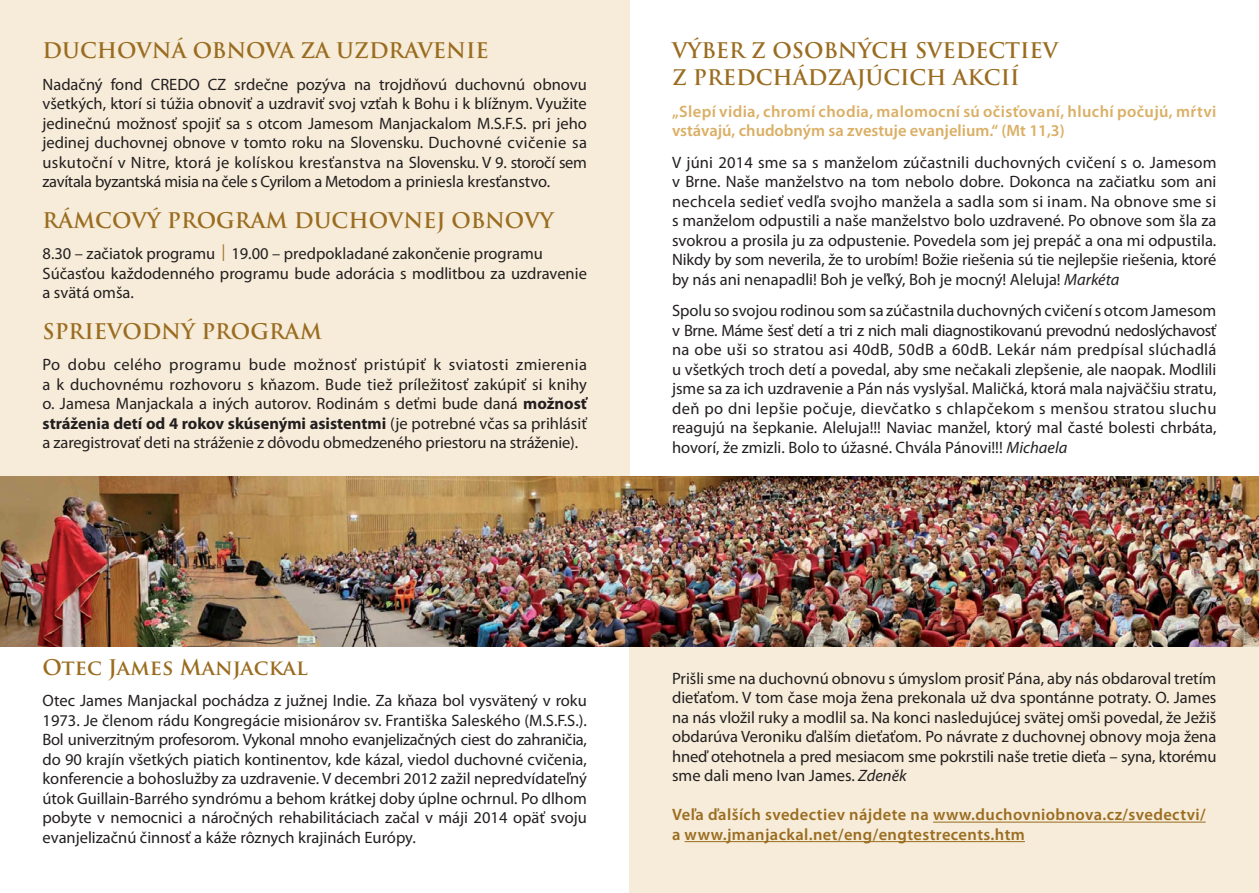
<style>
.page{position:relative;width:1259px;height:893px;background:#fff}
.page>*{position:absolute;margin:0;border:0;box-sizing:border-box;transform-origin:0 0}
.t1{font:700 21px "Trajan Pro";color:#9a6c20}
.t2{font:16.5px/19.5px "Myriad Pro";color:#231f20;text-align:justify}
.t3{font:600 16.5px/19.5px "Myriad Pro";letter-spacing:.025em;color:#daaf65}
.t4{font:600 16.5px "Myriad Pro";letter-spacing:.025em;color:#9a6c20}
.s1{font-size:24.75px;color:#9a6c20}
.s2{font-weight:700}
.s3{font-style:italic}
</style>
<div class="page">
<div style="left:629px;top:557px;width:630px;height:336px;background:#f6ecd9"></div>
<div style="left:0;top:0;width:629px;height:489px;background:#f6ecd9"></div>
<img style="left:0;top:476px;width:1259px;height:170px">
<hr style="left:933px;top:822px;width:272px;height:1px;background:#9a6c20">
<hr style="left:684px;top:841px;width:341px;height:1px;background:#9a6c20">
<p class="t1" style="left:43px;top:38px;width:448px">DUCHOVNÁ OBNOVA ZA UZDRAVENIE</p>
<p class="t2" style="left:43px;top:74px;width:546px">Nadačný fond CREDO CZ srdečne pozýva na trojdňovú duchovnú obnovu všetkých, ktorí si túžia obnoviť a uzdraviť svoj vzťah k Bohu i k blížnym. Využite jedinečnú možnosť spojiť sa s otcom Jamesom Manjackalom M.S.F.S. pri jeho jedinej duchovnej obnove v tomto roku na Slovensku. Duchovné cvičenie sa uskutoční v Nitre, ktorá je kolískou kresťanstva na Slovensku. V 9. storočí sem zavítala byzantská misia na čele s Cyrilom a Metodom a priniesla kresťanstvo.</p>
<p class="t1" style="left:43px;top:207px;width:513px">RÁMCOVÝ PROGRAM DUCHOVNEJ OBNOVY</p>
<p class="t2" style="left:43px;top:244px;width:502px">8.30 – začiatok programu <span class="s1">I</span> 19.00 – predpokladané zakončenie programu</p>
<p class="t2" style="left:43px;top:263px;width:546px">Súčasťou každodenného programu bude adorácia s modlitbou za uzdravenie a svätá omša.</p>
<p class="t1" style="left:43px;top:318px;width:281px">SPRIEVODNÝ PROGRAM</p>
<p class="t2" style="left:43px;top:355px;width:546px">Po dobu celého programu bude možnosť pristúpiť k sviatosti zmierenia a k duchovnému rozhovoru s kňazom. Bude tiež príležitosť zakúpiť si knihy o. Jamesa Manjackala a iných autorov. Rodinám s deťmi bude daná <span class="s2">možnosť stráženia detí od 4 rokov skúsenými asistentmi</span> (je potrebné včas sa prihlásiť a zaregistrovať deti na stráženie z dôvodu obmedzeného priestoru na stráženie).</p>
<p class="t1" style="left:43px;top:654px;width:267px">Otec James Manjackal</p>
<p class="t2" style="left:43px;top:691px;width:546px">Otec James Manjackal pochádza z južnej Indie. Za kňaza bol vysvätený v roku 1973. Je členom rádu Kongregácie misionárov sv. Františka Saleského (M.S.F.S.).<br>Bol univerzitným profesorom. Vykonal mnoho evanjelizačných ciest do zahraničia, do 90 krajín všetkých piatich kontinentov, kde kázal, viedol duchovné cvičenia, konferencie a bohoslužby za uzdravenie. V decembri 2012 zažil nepredvídateľný útok Guillain-Barrého syndrómu a behom krátkej doby úplne ochrnul. Po dlhom pobyte v nemocnici a náročných rehabilitáciach začal v máji 2014 opäť svoju evanjelizačnú činnosť a káže rôznych krajinách Európy.</p>
<p class="t1" style="left:672px;top:38px;width:388px">VÝBER Z OSOBNÝCH SVEDECTIEV</p>
<p class="t1" style="left:672px;top:65px;width:349px">Z PREDCHÁDZAJÚCICH AKCIÍ</p>
<p class="t3" style="left:672px;top:101px;width:546px">„Slepí vidia, chromí chodia, malomocní sú očisťovaní, hluchí počujú, mŕtvi vstávajú, chudobným sa zvestuje evanjelium.“ (Mt 11,3)</p>
<p class="t2" style="left:672px;top:152px;width:546px">V júni 2014 sme sa s manželom zúčastnili duchovných cvičení s o. Jamesom v Brne. Naše manželstvo na tom nebolo dobre. Dokonca na začiatku som ani nechcela sedieť vedľa svojho manžela a sadla som si inam. Na obnove sme si s manželom odpustili a naše manželstvo bolo uzdravené. Po obnove som šla za svokrou a prosila ju za odpustenie. Povedela som jej prepáč a ona mi odpustila.<br>Nikdy by som neverila, že to urobím! Božie riešenia sú tie nejlepšie riešenia, ktoré by nás ani nenapadli! Boh je veľký, Boh je mocný! Aleluja! <span class="s3">Markéta</span></p>
<p class="t2" style="left:672px;top:301px;width:546px">Spolu so svojou rodinou som sa zúčastnila duchovných cvičení s otcom Jamesom v Brne. Máme šesť detí a tri z nich mali diagnostikovanú prevodnú nedoslýchavosť na obe uši so stratou asi 40dB, 50dB a 60dB. Lekár nám predpísal slúchadlá u všetkých troch detí a povedal, aby sme nečakali zlepšenie, ale naopak. Modlili jsme sa za ich uzdravenie a Pán nás vyslyšal. Maličká, ktorá mala najväčšiu stratu, deň po dni lepšie počuje, dievčatko s chlapčekom s menšou stratou sluchu reagujú na šepkanie. Aleluja!!! Naviac manžel, ktorý mal časté bolesti chrbáta, hovorí, že zmizli. Bolo to úžasné. Chvála Pánovi!!! <span class="s3">Michaela</span></p>
<p class="t2" style="left:672px;top:668px;width:546px">Prišli sme na duchovnú obnovu s úmyslom prosiť Pána, aby nás obdaroval tretím dieťaťom. V tom čase moja žena prekonala už dva spontánne potraty. O. James na nás vložil ruky a modlil sa. Na konci nasledujúcej svätej omši povedal, že Ježiš obdarúva Veroniku ďalším dieťaťom. Po návrate z duchovnej obnovy moja žena hneď otehotnela a pred mesiacom sme pokrstili naše tretie dieťa – syna, ktorému sme dali meno Ivan James. <span class="s3">Zdeněk</span></p>
<p class="t4" style="left:672px;top:804px;width:535px">Veľa ďalších svedectiev nájdete na www.duchovniobnova.cz/svedectvi/</p>
<p class="t4" style="left:672px;top:824px;width:354px">a www.jmanjackal.net/eng/engtestrecents.htm</p>
</div>
